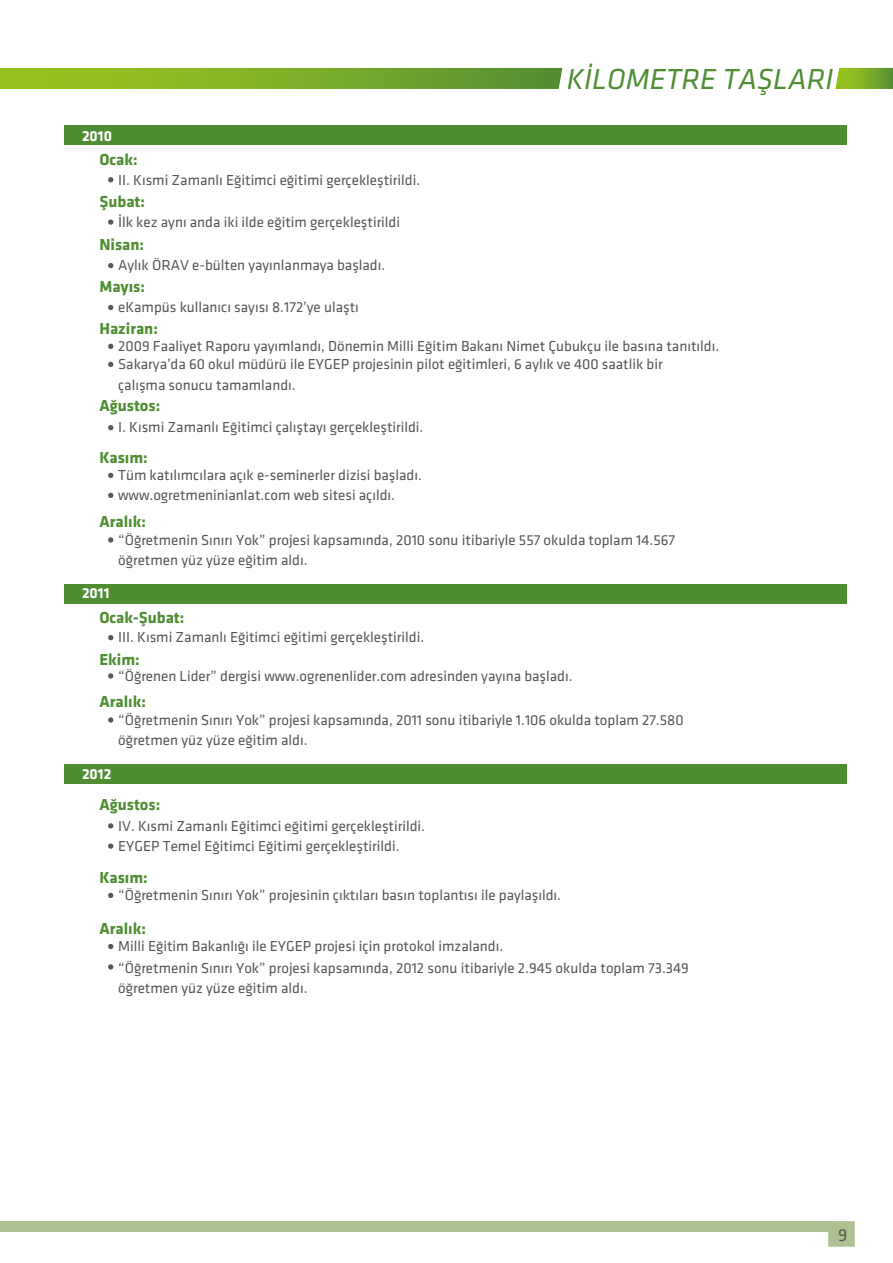
<style>
.page{position:relative;width:893px;height:1263px;background:#fff}
.page>*{position:absolute;margin:0;border:0;box-sizing:border-box;transform-origin:0 0}
.t1{font:italic 30px "Klavika";color:#4f8d32}
.t2{font:18px "Klavika Regular TT";color:#575756}
.t3{font:700 16.5px "Klavika Bold TT";color:#4f8d32}
.t4{font:15px/20.4px "Klavika Regular TT";color:#575756}
.t5{font:700 15px "Klavika Bold TT";color:#fff}
</style>
<div class="page">
<svg style="left:828px;top:1221px;width:27px;height:26px"></svg>
<div style="left:0;top:1221px;width:828px;height:10px;background:#aec191"></div>
<svg style="left:0;top:68px;width:562px;height:21px;background:#7bad28"></svg>
<svg style="left:835px;top:68px;width:58px;height:21px"></svg>
<div style="left:64px;top:126px;width:783px;height:19px;background:#4f8d32"></div>
<div style="left:64px;top:584px;width:783px;height:19px;background:#4f8d32"></div>
<svg style="left:108px;top:177px;width:5px;height:5px"></svg>
<svg style="left:108px;top:219px;width:5px;height:6px"></svg>
<svg style="left:108px;top:263px;width:5px;height:5px"></svg>
<svg style="left:108px;top:305px;width:5px;height:5px"></svg>
<svg style="left:108px;top:362px;width:5px;height:5px"></svg>
<svg style="left:108px;top:425px;width:5px;height:5px"></svg>
<svg style="left:108px;top:823px;width:5px;height:5px"></svg>
<svg style="left:108px;top:843px;width:5px;height:6px"></svg>
<svg style="left:108px;top:537px;width:5px;height:5px"></svg>
<svg style="left:108px;top:944px;width:5px;height:5px"></svg>
<svg style="left:108px;top:964px;width:5px;height:5px"></svg>
<svg style="left:108px;top:717px;width:5px;height:6px"></svg>
<svg style="left:108px;top:473px;width:5px;height:5px"></svg>
<svg style="left:108px;top:893px;width:5px;height:5px"></svg>
<svg style="left:108px;top:493px;width:5px;height:5px"></svg>
<svg style="left:108px;top:635px;width:5px;height:5px"></svg>
<svg style="left:108px;top:673px;width:5px;height:5px"></svg>
<svg style="left:108px;top:344px;width:5px;height:5px"></svg>
<div style="left:64px;top:765px;width:783px;height:19px;background:#4f8d32"></div>
<p class="t5" style="left:82px;top:128px;width:31px">2010</p>
<p class="t3" style="left:99px;top:151px;width:40px">Ocak:</p>
<p class="t4" style="left:118px;top:170px;width:304px">II. Kısmi Zamanlı Eğitimci eğitimi gerçekleştirildi.</p>
<p class="t3" style="left:99px;top:193px;width:47px">Şubat:</p>
<p class="t4" style="left:118px;top:212px;width:283px">İlk kez aynı anda iki ilde eğitim gerçekleştirildi</p>
<p class="t4" style="left:118px;top:255px;width:269px">Aylık ÖRAV e-bülten yayınlanmaya başladı.</p>
<p class="t4" style="left:118px;top:297px;width:242px">eKampüs kullanıcı sayısı 8.172’ye ulaştı</p>
<p class="t3" style="left:99px;top:235px;width:46px">Nisan:</p>
<p class="t3" style="left:99px;top:277px;width:47px">Mayıs:</p>
<p class="t3" style="left:99px;top:319px;width:60px">Haziran:</p>
<h1 class="t1" style="left:567px;top:63px;width:268px">KİLOMETRE TAŞLARI</h1>
<p class="t4" style="left:118px;top:336px;width:602px">2009 Faaliyet Raporu yayımlandı, Dönemin Milli Eğitim Bakanı Nimet Çubukçu ile basına tanıtıldı.</p>
<p class="t4" style="left:118px;top:354px;width:546px">Sakarya’da 60 okul müdürü ile EYGEP projesinin pilot eğitimleri, 6 aylık ve 400 saatlik bir çalışma sonucu tamamlandı.</p>
<p class="t4" style="left:118px;top:417px;width:307px">I. Kısmi Zamanlı Eğitimci çalıştayı gerçekleştirildi.</p>
<p class="t3" style="left:99px;top:397px;width:62px">Ağustos:</p>
<p class="t3" style="left:99px;top:448px;width:50px">Kasım:</p>
<p class="t4" style="left:118px;top:465px;width:305px">Tüm katılımcılara açık e-seminerler dizisi başladı.</p>
<p class="t4" style="left:118px;top:485px;width:278px">www.ogretmeninianlat.com web sitesi açıldı.</p>
<p class="t3" style="left:99px;top:513px;width:48px">Aralık:</p>
<p class="t5" style="left:82px;top:585px;width:29px">2011</p>
<p class="t4" style="left:118px;top:530px;width:558px">“Öğretmenin Sınırı Yok” projesi kapsamında, 2010 sonu itibariyle 557 okulda toplam 14.567 öğretmen yüz yüze eğitim aldı.</p>
<p class="t3" style="left:99px;top:609px;width:87px">Ocak-Şubat:</p>
<p class="t4" style="left:118px;top:627px;width:308px">III. Kısmi Zamanlı Eğitimci eğitimi gerçekleştirildi.</p>
<p class="t4" style="left:118px;top:666px;width:456px">“Öğrenen Lider” dergisi www.ogrenenlider.com adresinden yayına başladı.</p>
<p class="t3" style="left:99px;top:651px;width:42px">Ekim:</p>
<p class="t3" style="left:99px;top:693px;width:48px">Aralık:</p>
<p class="t4" style="left:118px;top:710px;width:567px">“Öğretmenin Sınırı Yok” projesi kapsamında, 2011 sonu itibariyle 1.106 okulda toplam 27.580 öğretmen yüz yüze eğitim aldı.</p>
<p class="t5" style="left:82px;top:766px;width:31px">2012</p>
<p class="t3" style="left:99px;top:795px;width:62px">Ağustos:</p>
<p class="t4" style="left:118px;top:816px;width:308px">IV. Kısmi Zamanlı Eğitimci eğitimi gerçekleştirildi.<br>EYGEP Temel Eğitimci Eğitimi gerçekleştirildi.</p>
<p class="t3" style="left:99px;top:868px;width:50px">Kasım:</p>
<p class="t4" style="left:118px;top:885px;width:444px">“Öğretmenin Sınırı Yok” projesinin çıktıları basın toplantısı ile paylaşıldı.</p>
<p class="t3" style="left:99px;top:919px;width:48px">Aralık:</p>
<p class="t4" style="left:118px;top:936px;width:572px;line-height:21px">Milli Eğitim Bakanlığı ile EYGEP projesi için protokol imzalandı.<br>“Öğretmenin Sınırı Yok” projesi kapsamında, 2012 sonu itibariyle 2.945 okulda toplam 73.349 öğretmen yüz yüze eğitim aldı.</p>
<p class="t2" style="left:838px;top:1225px;width:11px">9</p>
</div>
